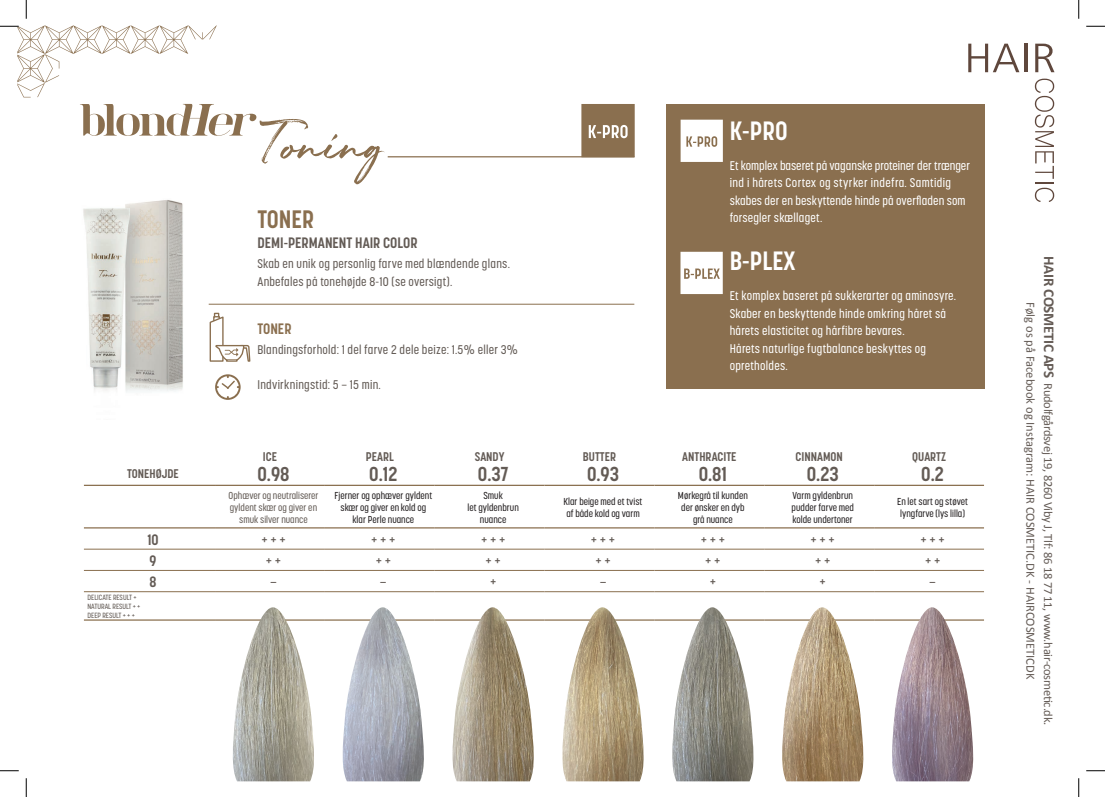
<style>
.page{position:relative;width:1105px;height:797px;background:#fff}
.page>*{position:absolute;margin:0;border:0;box-sizing:border-box;transform-origin:0 0}
.t1{font:55px "Divine Rhapsody Personal";color:#8a6f4f}
.t2{font:700 26.25px "Korolev Condensed";color:#fff}
.t3{font:700 25px "Korolev Condensed";color:#8a6f4f}
.t4{font:700 20px "Korolev Condensed";color:#635b55}
.t5{font:500 15px "Korolev Condensed";color:#635b55}
.t6{font:700 15px "Korolev Condensed";color:#635b55}
.t7{font:700 15px "Korolev Condensed";color:#8a6f4f}
.t8{font:500 12.5px/17.5px "Korolev Condensed";letter-spacing:.02em;color:#fff}
.t9{font:500 12.5px/17.5px "Korolev Condensed";letter-spacing:.02em;color:#635b55}
.t10{font:12.5px/17.5px "Calibri";letter-spacing:-.01em;color:#645b55;text-align:center}
.t11{font:700 12.5px "Korolev Condensed";color:#635b55}
.t12{font:500 10px/12px "Korolev Condensed";color:#231f20;text-align:center}
.t13{font:500 10px/12px "Korolev Condensed";color:#635b55;text-align:center}
.t14{font:500 7.5px/9px "Korolev Condensed";color:#635b55}
.s1{font-weight:700;font-size:15px}
</style>
<div class="page">
<div style="left:666px;top:104px;width:319px;height:285px;background:#8a6f4f"></div>
<img style="left:83px;top:200px;width:100px;height:192px">
<svg style="left:680px;top:252px;width:43px;height:42px;background:#f2efeb"></svg>
<svg style="left:581px;top:104px;width:54px;height:53px;background:#957d60"></svg>
<svg style="left:681px;top:120px;width:42px;height:42px;background:#f4f1ee"></svg>
<svg style="left:80px;top:104px;width:177px;height:32px"></svg>
<hr style="left:388px;top:156px;width:246px;height:1px;background:#8a6f4f">
<svg style="left:209px;top:313px;width:42px;height:49px"></svg>
<svg style="left:215px;top:374px;width:26px;height:26px"></svg>
<hr style="left:209px;top:304px;width:425px;height:1px;background:#8a6f4f">
<hr style="left:84px;top:484px;width:131px;height:2px;background:#8a6f4f">
<hr style="left:215px;top:484px;width:110px;height:2px;background:#8a6f4f">
<hr style="left:325px;top:484px;width:110px;height:2px;background:#8a6f4f">
<hr style="left:435px;top:484px;width:110px;height:2px;background:#8a6f4f">
<hr style="left:545px;top:484px;width:109px;height:2px;background:#8a6f4f">
<hr style="left:654px;top:484px;width:110px;height:2px;background:#8a6f4f">
<hr style="left:764px;top:484px;width:110px;height:2px;background:#8a6f4f">
<hr style="left:874px;top:484px;width:110px;height:2px;background:#8a6f4f">
<hr style="left:84px;top:527px;width:131px;height:1px;background:#8a6f4f">
<hr style="left:215px;top:527px;width:110px;height:1px;background:#8a6f4f">
<hr style="left:325px;top:527px;width:110px;height:1px;background:#8a6f4f">
<hr style="left:435px;top:527px;width:110px;height:1px;background:#8a6f4f">
<hr style="left:545px;top:527px;width:109px;height:1px;background:#8a6f4f">
<hr style="left:654px;top:527px;width:110px;height:1px;background:#8a6f4f">
<hr style="left:764px;top:527px;width:110px;height:1px;background:#8a6f4f">
<hr style="left:874px;top:527px;width:110px;height:1px;background:#8a6f4f">
<hr style="left:84px;top:619px;width:131px;height:1px;background:#8a6f4f">
<hr style="left:215px;top:619px;width:110px;height:1px;background:#8a6f4f">
<hr style="left:325px;top:619px;width:110px;height:1px;background:#8a6f4f">
<hr style="left:435px;top:619px;width:110px;height:1px;background:#8a6f4f">
<hr style="left:545px;top:619px;width:109px;height:1px;background:#8a6f4f">
<hr style="left:654px;top:619px;width:110px;height:1px;background:#8a6f4f">
<hr style="left:764px;top:619px;width:110px;height:1px;background:#8a6f4f">
<hr style="left:874px;top:619px;width:110px;height:1px;background:#8a6f4f">
<hr style="left:84px;top:549px;width:131px;height:1px;background:#8a6f4f">
<hr style="left:215px;top:549px;width:110px;height:1px;background:#8a6f4f">
<hr style="left:325px;top:549px;width:110px;height:1px;background:#8a6f4f">
<hr style="left:435px;top:549px;width:110px;height:1px;background:#8a6f4f">
<hr style="left:545px;top:549px;width:109px;height:1px;background:#8a6f4f">
<hr style="left:654px;top:549px;width:110px;height:1px;background:#8a6f4f">
<hr style="left:764px;top:549px;width:110px;height:1px;background:#8a6f4f">
<hr style="left:874px;top:549px;width:110px;height:1px;background:#8a6f4f">
<hr style="left:84px;top:570px;width:131px;height:1px;background:#8a6f4f">
<hr style="left:215px;top:570px;width:110px;height:1px;background:#8a6f4f">
<hr style="left:325px;top:570px;width:110px;height:1px;background:#8a6f4f">
<hr style="left:435px;top:570px;width:110px;height:1px;background:#8a6f4f">
<hr style="left:545px;top:570px;width:109px;height:1px;background:#8a6f4f">
<hr style="left:654px;top:570px;width:110px;height:1px;background:#8a6f4f">
<hr style="left:764px;top:570px;width:110px;height:1px;background:#8a6f4f">
<hr style="left:874px;top:570px;width:110px;height:1px;background:#8a6f4f">
<hr style="left:84px;top:591px;width:131px;height:1px;background:#8a6f4f">
<hr style="left:215px;top:591px;width:110px;height:1px;background:#8a6f4f">
<hr style="left:325px;top:591px;width:110px;height:1px;background:#8a6f4f">
<hr style="left:435px;top:591px;width:110px;height:1px;background:#8a6f4f">
<hr style="left:545px;top:591px;width:109px;height:1px;background:#8a6f4f">
<hr style="left:654px;top:591px;width:110px;height:1px;background:#8a6f4f">
<hr style="left:764px;top:591px;width:110px;height:1px;background:#8a6f4f">
<hr style="left:874px;top:591px;width:110px;height:1px;background:#8a6f4f">
<svg style="left:968px;top:44px;width:51px;height:28px"></svg>
<hr style="left:1024px;top:44px;width:3px;height:28px;background:#5f473c">
<svg style="left:1035px;top:44px;width:19px;height:28px"></svg>
<svg style="left:1035px;top:79px;width:19px;height:123px"></svg>
<img style="left:341px;top:607px;width:84px;height:174px">
<img style="left:231px;top:607px;width:84px;height:174px">
<img style="left:451px;top:607px;width:84px;height:174px">
<img style="left:561px;top:607px;width:84px;height:174px">
<img style="left:671px;top:607px;width:84px;height:174px">
<img style="left:781px;top:607px;width:84px;height:174px">
<img style="left:891px;top:607px;width:83px;height:174px">
<svg style="left:0;top:25px;width:217px;height:72px"></svg>
<svg style="left:1086px;top:25px;width:19px;height:2px"></svg>
<svg style="left:0;top:770px;width:19px;height:1px"></svg>
<svg style="left:1086px;top:770px;width:19px;height:1px"></svg>
<svg style="left:25px;top:0;width:2px;height:19px"></svg>
<svg style="left:25px;top:778px;width:2px;height:19px"></svg>
<svg style="left:1078px;top:0;width:1px;height:19px"></svg>
<svg style="left:1078px;top:778px;width:1px;height:19px"></svg>
<h1 class="t1" style="left:243px;top:111px;width:140px">Toning</h1>
<h3 class="t3" style="left:257px;top:204px;width:58px">TONER</h3>
<p class="t6" style="left:257px;top:234px;width:162px">DEMI-PERMANENT HAIR COLOR</p>
<p class="t9" style="left:257px;top:255px;width:254px">Skab en unik og personlig farve med blændende glans.<br>Anbefales på tonehøjde 8-10 (se oversigt).</p>
<p class="t7" style="left:257px;top:319px;width:36px">TONER</p>
<p class="t9" style="left:257px;top:340px;width:262px">Blandingsforhold: 1 del farve 2 dele beize: 1.5% eller 3%</p>
<p class="t9" style="left:257px;top:375px;width:125px">Indvirkningstid: 5 – 15 min.</p>
<h2 class="t2" style="left:730px;top:115px;width:60px">K-PRO</h2>
<p class="t8" style="left:730px;top:156px;width:242px">Et komplex baseret på vaganske proteiner der trænger ind i hårets Cortex og styrker indefra. Samtidig skabes der en beskyttende hinde på overfladen som forsegler skællaget.</p>
<h2 class="t2" style="left:730px;top:245px;width:67px">B-PLEX</h2>
<p class="t8" style="left:730px;top:287px;width:228px">Et komplex baseret på sukkerarter og aminosyre.<br>Skaber en beskyttende hinde omkring håret så hårets elasticitet og hårfibre bevares.<br>Hårets naturlige fugtbalance beskyttes og opretholdes.</p>
<p class="t11" style="left:263px;top:449px;width:16px">ICE</p>
<p class="t11" style="left:366px;top:449px;width:29px">PEARL</p>
<p class="t11" style="left:475px;top:449px;width:31px">SANDY</p>
<p class="t11" style="left:583px;top:449px;width:35px">BUTTER</p>
<p class="t11" style="left:682px;top:449px;width:56px">ANTHRACITE</p>
<p class="t11" style="left:795px;top:449px;width:49px">CINNAMON</p>
<p class="t11" style="left:912px;top:449px;width:35px">QUARTZ</p>
<p class="t11" style="left:127px;top:466px;width:53px">TONEHØJDE</p>
<h3 class="t4" style="left:257px;top:462px;width:34px">0.98</h3>
<h3 class="t4" style="left:369px;top:462px;width:30px">0.12</h3>
<h3 class="t4" style="left:478px;top:462px;width:32px">0.37</h3>
<h3 class="t4" style="left:587px;top:462px;width:33px">0.93</h3>
<h3 class="t4" style="left:699px;top:462px;width:30px">0.81</h3>
<h3 class="t4" style="left:807px;top:462px;width:33px">0.23</h3>
<h3 class="t4" style="left:921px;top:462px;width:24px">0.2</h3>
<p class="t13" style="left:229px;top:489px;width:91px">Ophæver og neutraliserer gyldent skær og giver en smuk silver nuance</p>
<p class="t12" style="left:334px;top:489px;width:99px">Fjerner og ophæver gyldent skær og giver en kold og klar Perle nuance</p>
<p class="t12" style="left:467px;top:489px;width:53px">Smuk<br>let gyldenbrun nuance</p>
<p class="t12" style="left:564px;top:495px;width:80px;text-align:left">Klar beige med et tvist af både kold og varm</p>
<p class="t12" style="left:678px;top:489px;width:71px">Mørkegrå til kunden der ønsker en dyb grå nuance</p>
<p class="t12" style="left:792px;top:489px;width:64px;text-align:justify">Varm gyldenbrun pudder farve med kolde undertoner</p>
<p class="t12" style="left:897px;top:495px;width:72px;text-align:left">En let sart og støvet lyngfarve (lys lilla)</p>
<p class="t6" style="left:147px;top:530px;width:13px">10</p>
<p class="t5" style="left:261px;top:530px;width:26px">+ + +</p>
<p class="t5" style="left:371px;top:530px;width:26px">+ + +</p>
<p class="t5" style="left:481px;top:530px;width:26px">+ + +</p>
<p class="t5" style="left:591px;top:530px;width:26px">+ + +</p>
<p class="t5" style="left:701px;top:530px;width:26px">+ + +</p>
<p class="t5" style="left:811px;top:530px;width:26px">+ + +</p>
<p class="t5" style="left:920px;top:530px;width:26px">+ + +</p>
<p class="t6" style="left:150px;top:551px;width:8px">9</p>
<p class="t5" style="left:266px;top:551px;width:17px">+ +</p>
<p class="t5" style="left:376px;top:551px;width:17px">+ +</p>
<p class="t5" style="left:486px;top:551px;width:17px">+ +</p>
<p class="t5" style="left:595px;top:551px;width:17px">+ +</p>
<p class="t5" style="left:705px;top:551px;width:17px">+ +</p>
<p class="t5" style="left:815px;top:551px;width:17px">+ +</p>
<p class="t5" style="left:925px;top:551px;width:17px">+ +</p>
<p class="t6" style="left:150px;top:573px;width:9px">8</p>
<p class="t5" style="left:270px;top:573px;width:8px">–</p>
<p class="t5" style="left:380px;top:573px;width:8px">–</p>
<p class="t5" style="left:490px;top:573px;width:8px">+</p>
<p class="t5" style="left:600px;top:573px;width:8px">–</p>
<p class="t5" style="left:710px;top:573px;width:8px">+</p>
<p class="t5" style="left:820px;top:573px;width:8px">+</p>
<p class="t5" style="left:929px;top:573px;width:8px">–</p>
<p class="t14" style="left:87px;top:592px;width:55px">DELICATE RESULT +<br>NATURAL RESULT + +<br>DEEP RESULT + + +</p>
<p class="t10" style="left:1057px;top:256px;width:470px;rotate:90deg"><span class="s1">HAIR COSMETIC APS</span> Rudolfgårdsvej 19, 8260 Viby J, Tlf: 86 18 77 11, www.hair-cosmetic.dk.<br>Følg os på Facebook og Instagram: HAIR COSMETIC.DK - HAIRCOSMETICDK</p>
</div>
